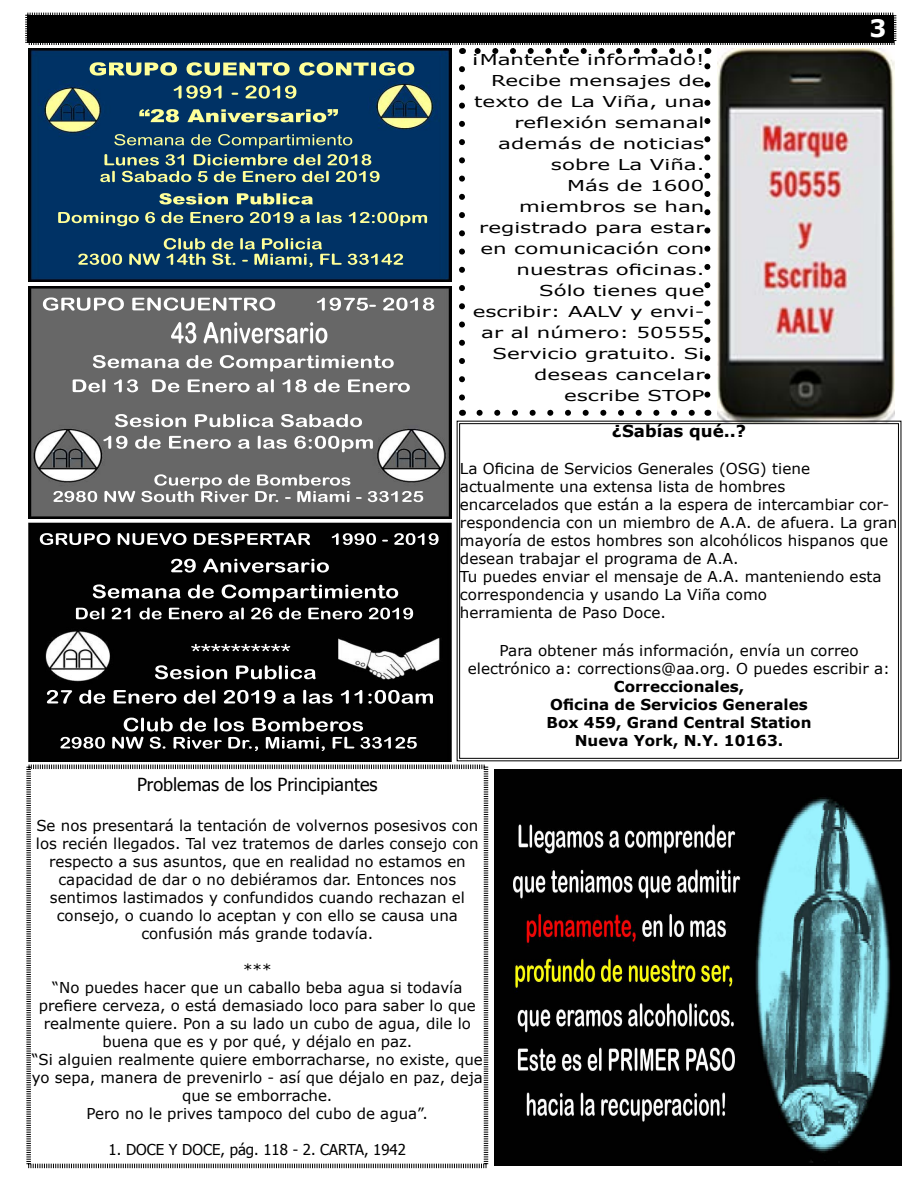
<style>
.page{position:relative;width:918px;height:1188px;background:#fff}
.page>*{position:absolute;margin:0;border:0;box-sizing:border-box;transform-origin:0 0}
.t1{font:700 24px "Verdana";color:#fff}
.t2{font:18px "Tahoma";color:#000}
.t3{font:700 16.5px "Verdana";color:#000}
.t4{font:15px/18px "Verdana";color:#000;text-align:center}
.t5{font:15px/21px "Verdana";color:#000;text-align:right;scale:1.42 1}
.t6{font:700 15px/18px "Verdana";color:#000;text-align:center}
.t7{font:15px "Tahoma";color:#000}
</style>
<div class="page">
<img style="left:29px;top:287px;width:422px;height:231px">
<img style="left:29px;top:54px;width:422px;height:228px">
<img style="left:29px;top:522px;width:422px;height:239px">
<svg style="left:459px;top:69px;width:6px;height:332px"></svg>
<svg style="left:480px;top:410px;width:215px;height:6px"></svg>
<svg style="left:704px;top:63px;width:6px;height:332px"></svg>
<svg style="left:25px;top:12px;width:872px;height:42px;background:#2f3133"></svg>
<img style="left:718px;top:48px;width:177px;height:373px">
<svg style="left:457px;top:421px;width:444px;height:340px"></svg>
<div style="left:459px;top:423px;width:440px;height:336px;border:1px solid #000"></div>
<img style="left:494px;top:769px;width:407px;height:397px">
<svg style="left:26px;top:764px;width:463px;height:405px"></svg>
<h1 class="t1" style="left:869px;top:13px;width:19px">3</h1>
<p class="t5" style="left:471px;top:50px;width:166px">¡Mantente informado!<br>Recibe mensajes de texto de La Viña, una reflexión semanal además de noticias sobre La Viña.<br>Más de 1600 miembros se han registrado para estar en comunicación con nuestras oficinas.<br>Sólo tienes que escribir: AALV y envi&shy;ar al número: 50555<br>Servicio gratuito. Si deseas cancelar escribe STOP</p>
<p class="t3" style="left:612px;top:420px;width:136px">¿Sabías qué..?</p>
<p class="t4" style="left:460px;top:460px;width:439px;text-align:left">La Oficina de Servicios Generales (OSG) tiene actualmente una extensa lista de hombres<br>encarcelados que están a la espera de intercambiar cor&shy;respondencia con un miembro de A.A. de afuera. La gran mayoría de estos hombres son alcohólicos hispanos que desean trabajar el programa de A.A.<br>Tu puedes enviar el mensaje de A.A. manteniendo esta correspondencia y usando La Viña como<br>herramienta de Paso Doce.</p>
<p class="t4" style="left:468px;top:642px;width:424px">Para obtener más información, envía un correo electrónico a: corrections@aa.org. O puedes escribir a:</p>
<p class="t6" style="left:547px;top:678px;width:266px">Correccionales,<br>Oficina de Servicios Generales<br>Box 459, Grand Central Station<br>Nueva York, N.Y. 10163.</p>
<p class="t2" style="left:137px;top:773px;width:242px">Problemas de los Principiantes</p>
<p class="t4" style="left:36px;top:817px;width:444px">Se nos presentará la tentación de volvernos posesivos con los recién llegados. Tal vez tratemos de darles consejo con respecto a sus asuntos, que en realidad no estamos en capacidad de dar o no debiéramos dar. Entonces nos sentimos lastimados y confundidos cuando rechazan el consejo, o cuando lo aceptan y con ello se causa una confusión más grande todavía.</p>
<p class="t4" style="left:32px;top:961px;width:453px">***<br>“No puedes hacer que un caballo beba agua si todavía prefiere cerveza, o está demasiado loco para saber lo que realmente quiere. Pon a su lado un cubo de agua, dile lo buena que es y por qué, y déjalo en paz.<br>“Si alguien realmente quiere emborracharse, no existe, que yo sepa, manera de prevenirlo - así que déjalo en paz, deja que se emborrache.<br>Pero no le prives tampoco del cubo de agua”.</p>
<p class="t7" style="left:109px;top:1140px;width:299px">1. DOCE Y DOCE, pág. 118 - 2. CARTA, 1942</p>
</div>
